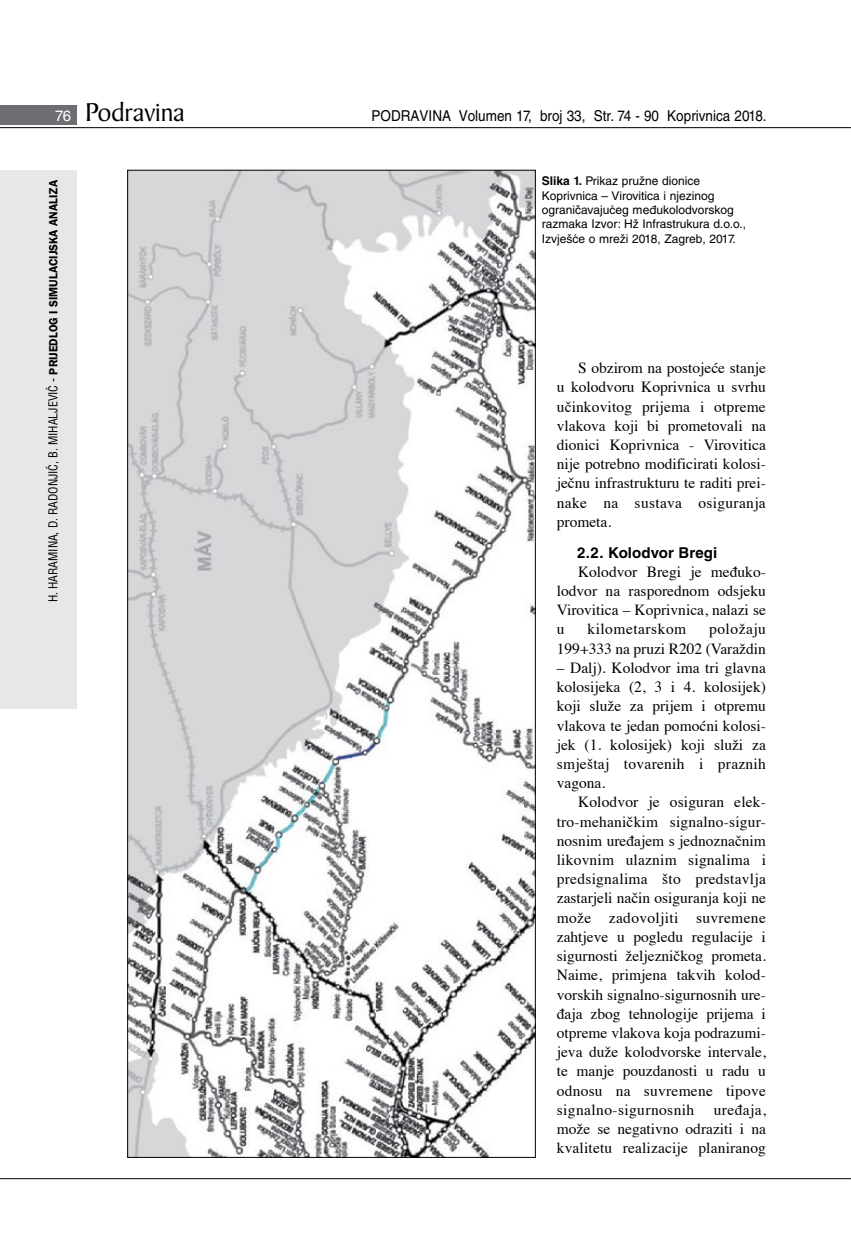
<style>
.page{position:relative;width:851px;height:1234px;background:#fff}
.page>*{position:absolute;margin:0;border:0;box-sizing:border-box;transform-origin:0 0}
.t1{font:27.6px "Baker Signet BT";color:#000}
.t2{font:15.45px/19.2px "Times";letter-spacing:.01em;color:#000;text-align:justify}
.t3{font:15.45px "Times";letter-spacing:.035em;color:#000}
.t4{font:15px "Helvetica LT Skin 29";color:#000;scale:.9 1}
.t5{font:700 15px "Helvetica LT Skin 29";letter-spacing:.005em;color:#000}
.t6{font:12px/14.4px "Helvetica LT Skin 29";color:#000}
.t7{font:condensed 12px "Helvetica LT Skin 29";letter-spacing:-.005em;color:#000}
.s1{font-family:"Helvetica LT Skin 29";font-size:15px;color:#fff}
.s2{font-family:"ITC Franklin Gothic Skin 29";font-weight:600;font-stretch:normal}
.s3{font-weight:700}
</style>
<div class="page">
<div style="left:0;top:170px;width:77px;height:538px;background:#e6e7e8"></div>
<div style="left:0;top:105px;width:77px;height:19px;background:#6d6e71"></div>
<hr style="left:0;top:127px;width:850px;height:1px;background:#000">
<hr style="left:0;top:1177px;width:850px;height:1px;background:#000">
<img style="left:129px;top:172px;width:404px;height:983px">
<h1 class="t1" style="left:55px;top:95px;width:131px"><span class="s1">76</span> Podravina</h1>
<p class="t4" style="left:371px;top:107px;width:440px">PODRAVINA Volumen 17, broj 33, Str. 74 - 90 Koprivnica 2018.</p>
<p class="t7" style="left:46px;top:602px;width:423px;rotate:-90deg">H. HARAMINA, D. RADONJIĆ, B. MIHALJEVIĆ - <span class="s2">PRIJEDLOG I SIMULACIJSKA ANALIZA</span></p>
<p class="t6" style="left:542px;top:174px;width:205px"><span class="s3">Slika 1.</span> Prikaz pružne dionice Koprivnica – Virovitica i njezinog ograničavajućeg međukolodvorskog razmaka Izvor: Hž Infrastrukura d.o.o., Izvješće o mreži 2018, Zagreb, 2017.</p>
<p class="t2" style="left:556px;top:357px;width:210px;text-indent:21px">S obzirom na postojeće stanje u kolodvoru Koprivnica u svrhu učinkovitog prijema i otpreme vlakova koji bi prometovali na dionici Koprivnica - Virovitica nije potrebno modificirati kolosi&shy;ječnu infrastrukturu te raditi prei&shy;nake na sustava osiguranja prometa.</p>
<p class="t5" style="left:577px;top:543px;width:141px">2.2. Kolodvor Bregi</p>
<p class="t2" style="left:556px;top:560px;width:210px;text-indent:21px">Kolodvor Bregi je međuko&shy;lodvor na rasporednom odsjeku Virovitica – Koprivnica, nalazi se u</p>
<p class="t2" style="left:556px;top:618px;width:211px;text-align:right">položaju<br>199+333 na pruzi R202 (Varaždin</p>
<p class="t2" style="left:556px;top:656px;width:210px">– Dalj). Kolodvor ima tri glavna kolosijeka (2, 3 i 4. kolosijek) koji služe za prijem i otpremu vlakova te jedan pomoćni kolosi&shy;jek (1. kolosijek) koji služi za smještaj tovarenih i praznih vagona.</p>
<p class="t2" style="left:556px;top:791px;width:211px;text-indent:21px">Kolodvor je osiguran elek&shy;tro-mehaničkim signalno-sigur&shy;nosnim uređajem s jednoznačnim likovnim ulaznim signalima i predsignalima što predstavlja zastarjeli način osiguranja koji ne može zadovoljiti suvremene zahtjeve u pogledu regulacije i sigurnosti željezničkog prometa.<br>Naime, primjena takvih kolod&shy;vorskih signalno-sigurnosnih ure&shy;đaja zbog tehnologije prijema i otpreme vlakova koja podrazumi&shy;jeva duže kolodvorske intervale, te manje pouzdanosti u radu u odnosu na suvremene tipove signalno-sigurnosnih</p>
<p class="t3" style="left:587px;top:614px;width:100px">kilometarskom</p>
<p class="t2" style="left:556px;top:1098px;width:211px;text-indent:157px">uređaja, može se negativno odraziti i na kvalitetu realizacije planiranog</p>
</div>
